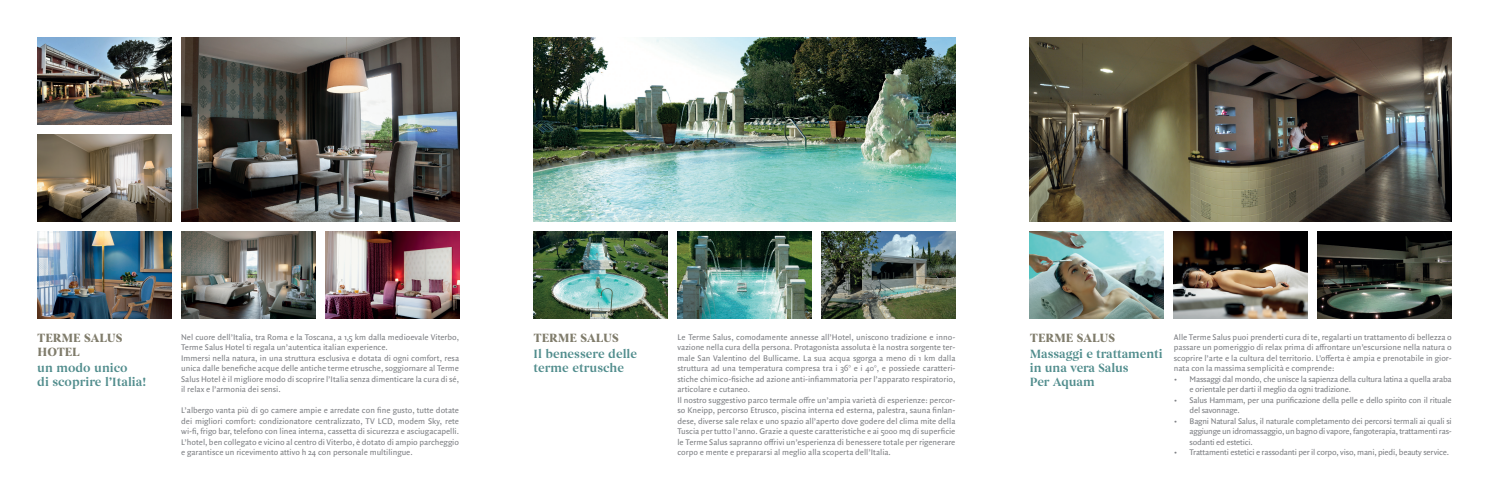
<style>
.page{position:relative;width:1489px;height:497px;background:#fff}
.page>*{position:absolute;margin:0;border:0;box-sizing:border-box;transform-origin:0 0}
.t1{font:600 12.25px/14px "Begum";color:#518d8d}
.t2{font:700 12.25px/14px "Begum";color:#807c6b}
.t3{font:8.75px/10.5px "Quadraat Sans Pro";color:#808286;text-align:justify}
.t4{font:8.75px/10.5px "Quadraat Sans Pro";letter-spacing:-.02em;color:#808286}
</style>
<div class="page">
<img style="left:325px;top:231px;width:134px;height:87px">
<img style="left:37px;top:231px;width:134px;height:87px">
<img style="left:181px;top:231px;width:134px;height:87px">
<img style="left:37px;top:134px;width:134px;height:87px">
<img style="left:533px;top:37px;width:422px;height:184px">
<img style="left:821px;top:231px;width:134px;height:87px">
<img style="left:533px;top:231px;width:134px;height:87px">
<img style="left:1029px;top:231px;width:134px;height:87px">
<img style="left:677px;top:231px;width:134px;height:87px">
<img style="left:1173px;top:231px;width:134px;height:87px">
<img style="left:1317px;top:231px;width:134px;height:87px">
<img style="left:1029px;top:37px;width:422px;height:184px">
<img style="left:181px;top:37px;width:278px;height:184px">
<img style="left:37px;top:37px;width:134px;height:87px">
<p class="t3" style="left:677px;top:331px;width:279px;text-align:left">Le Terme Salus, comodamente annesse all’Hotel, uniscono tradizione e inno&shy;vazione nella cura della persona. Protagonista assoluta è la nostra sorgente ter&shy;male San Valentino del Bullicame. La sua acqua sgorga a meno di 1 km dalla struttura ad una temperatura compresa tra i 36° e i 40°, e possiede caratteri&shy;stiche chimico-fisiche ad azione anti-infiammatoria per l’apparato respiratorio, articolare e cutaneo.<br>Il nostro suggestivo parco termale offre un’ampia varietà di esperienze: percor&shy;so Kneipp, percorso Etrusco, piscina interna ed esterna, palestra, sauna finlan&shy;dese, diverse sale relax e uno spazio all’aperto dove godere del clima mite della Tuscia per tutto l’anno. Grazie a queste caratteristiche e ai 5000 mq di superficie le Terme Salus sapranno offrivi un’esperienza di benessere totale per rigenerare corpo e mente e prepararsi al meglio alla scoperta dell’Italia.</p>
<p class="t3" style="left:1173px;top:331px;width:279px">Alle Terme Salus puoi prenderti cura di te, regalarti un trattamento di bellezza o passare un pomeriggio di relax prima di affrontare un’escursione nella natura o scoprire l’arte e la cultura del territorio. L’offerta è ampia e prenotabile in gior&shy;nata con la massima semplicità e comprende:</p>
<p class="t3" style="left:181px;top:331px;width:279px;text-align:left">Nel cuore dell’Italia, tra Roma e la Toscana, a 1,5 km dalla medioevale Viterbo, Terme Salus Hotel ti regala un’autentica italian experience.<br>Immersi nella natura, in una struttura esclusiva e dotata di ogni comfort, resa unica dalle benefiche acque delle antiche terme etrusche, soggiornare al Terme Salus Hotel è il migliore modo di scoprire l’Italia senza dimenticare la cura di sé, il relax e l’armonia dei sensi.</p>
<p class="t3" style="left:181px;top:404px;width:279px">L’albergo vanta più di 90 camere ampie e arredate con fine gusto, tutte dotate dei migliori comfort: condizionatore centralizzato, TV LCD, modem Sky, rete wi-fi, frigo bar, telefono con linea interna, cassetta di sicurezza e asciugacapelli.<br>L’hotel, ben collegato e vicino al centro di Viterbo, è dotato di ampio parcheggio e garantisce un ricevimento attivo h 24 con personale multilingue.</p>
<h1 class="t2" style="left:38px;top:331px;width:86px">TERME SALUS<br>HOTEL</h1>
<h1 class="t2" style="left:534px;top:331px;width:86px">TERME SALUS</h1>
<h1 class="t2" style="left:1030px;top:331px;width:86px">TERME SALUS</h1>
<h1 class="t1" style="left:37px;top:361px;width:111px">un modo unico<br>di scoprire l’Italia!</h1>
<h1 class="t1" style="left:533px;top:347px;width:105px">Il benessere delle terme etrusche</h1>
<h1 class="t1" style="left:1029px;top:347px;width:134px">Massaggi e trattamenti in una vera Salus<br>Per Aquam</h1>
<p class="t4" style="left:1189px;top:373px;width:264px;text-indent:-16px">• Massaggi dal mondo, che unisce la sapienza della cultura latina a quella araba e orientale per darti il meglio da ogni tradizione.</p>
<p class="t4" style="left:1189px;top:394px;width:264px;text-indent:-16px">• Salus Hammam, per una purificazione della pelle e dello spirito con il rituale del savonnage.</p>
<p class="t3" style="left:1189px;top:415px;width:264px;text-indent:-16px">• Bagni Natural Salus, il naturale completamento dei percorsi termali ai quali si aggiunge un idromassaggio, un bagno di vapore, fangoterapia, trattamenti ras&shy;sodanti ed estetici.</p>
<p class="t4" style="left:1173px;top:446px;width:277px">• Trattamenti estetici e rassodanti per il corpo, viso, mani, piedi, beauty service.</p>
</div>
